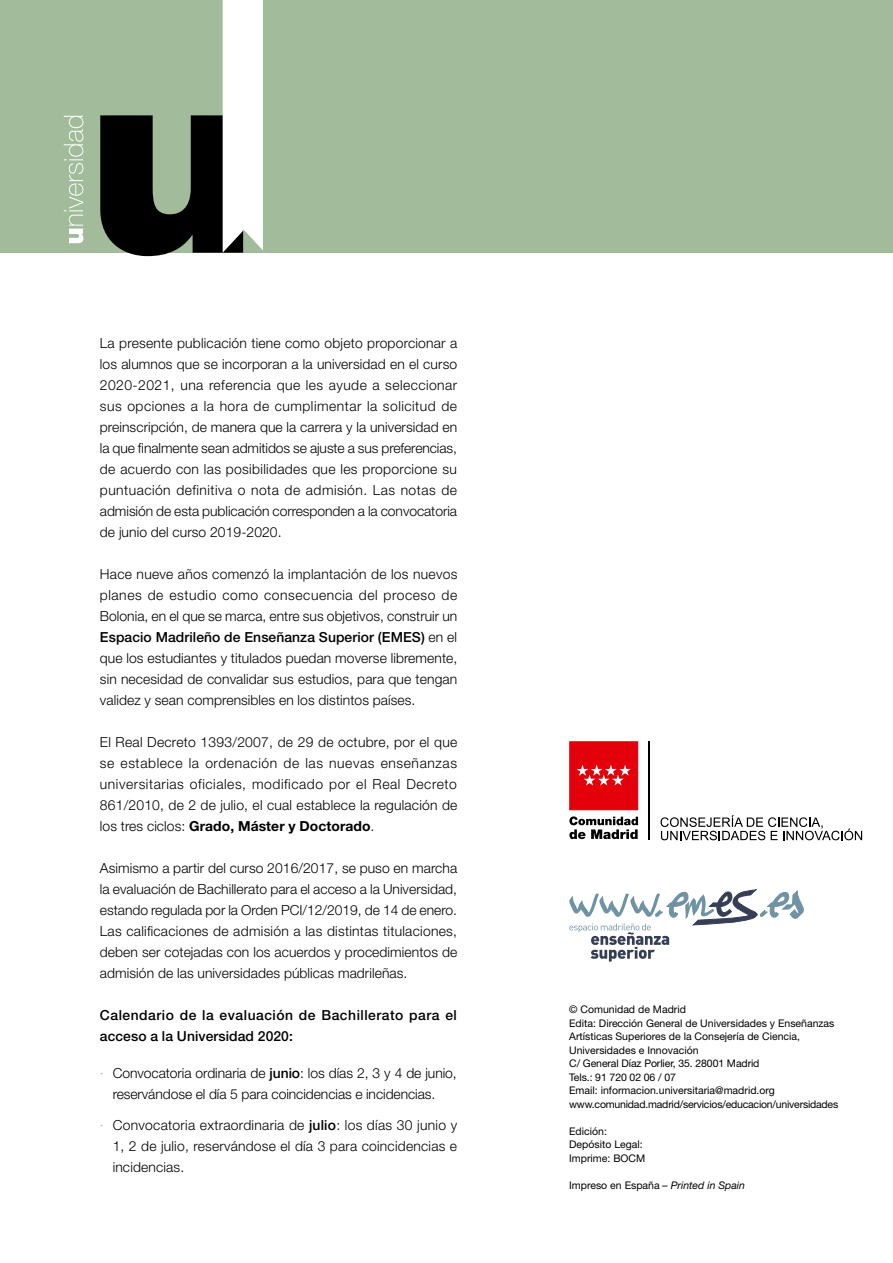
<style>
.page{position:relative;width:893px;height:1263px;background:#fff}
.page>*{position:absolute;margin:0;border:0;box-sizing:border-box;transform-origin:0 0}
.t1{font:300 13.8px/21px "Helvetica Neue LT Std";letter-spacing:.005em;color:#000;text-align:justify}
.t2{font:500 13.8px/21px "Helvetica Neue LT Std";letter-spacing:.035em;color:#000}
.t3{font:10.5px/13.5px "Helvetica Neue LT Std";color:#000}
.s1{font-weight:500}
.s2{font-weight:700}
.s3{font-family:"Helvetica Neue";color:#a2bc9b}
.s4{font-style:italic}
</style>
<div class="page">
<div style="left:569px;top:741px;width:69px;height:69px;background:#e3000b;border:1px solid #e3000b"></div>
<svg style="left:577px;top:765px;width:54px;height:20px"></svg>
<svg style="left:569px;top:816px;width:69px;height:23px"></svg>
<hr style="left:648px;top:741px;width:2px;height:98px;background:#000">
<svg style="left:661px;top:815px;width:201px;height:25px"></svg>
<svg style="left:569px;top:889px;width:235px;height:72px"></svg>
<div style="left:0;top:0;width:893px;height:253px;background:#a2bc9b"></div>
<svg style="left:64px;top:116px;width:19px;height:127px"></svg>
<svg style="left:100px;top:0;width:163px;height:256px"></svg>
<p class="t1" style="left:100px;top:332px;width:359px">La presente publicación tiene como objeto proporcionar a los alumnos que se incorporan a la universidad en el curso 2020-2021, una referencia que les ayude a seleccionar sus opciones a la hora de cumplimentar la solicitud de preinscripción, de manera que la carrera y la universidad en la que finalmente sean admitidos se ajuste a sus preferencias, de acuerdo con las posibilidades que les proporcione su puntuación definitiva o nota de admisión. Las notas de admisión de esta publicación corresponden a la convocatoria de junio del curso 2019-2020.</p>
<p class="t1" style="left:100px;top:563px;width:359px">Hace nueve años comenzó la implantación de los nuevos planes de estudio como consecuencia del proceso de Bolonia, en el que se marca, entre sus objetivos, construir un <span class="s1">Espacio Madrileño de Enseñanza Superior (EMES)</span> en el que los estudiantes y titulados puedan moverse libremente, sin necesidad de convalidar sus estudios, para que tengan validez y sean comprensibles en los distintos países.</p>
<p class="t1" style="left:100px;top:731px;width:359px">El Real Decreto 1393/2007, de 29 de octubre, por el que se establece la ordenación de las nuevas enseñanzas universitarias oficiales, modificado por el Real Decreto 861/2010, de 2 de julio, el cual establece la regulación de los tres ciclos: <span class="s2">Grado, Máster y Doctorado</span>.</p>
<p class="t1" style="left:100px;top:857px;width:359px">Asimismo a partir del curso 2016/2017, se puso en marcha la evaluación de Bachillerato para el acceso a la Universidad, estando regulada por la Orden PCI/12/2019, de 14 de enero.<br>Las calificaciones de admisión a las distintas titulaciones, deben ser cotejadas con los acuerdos y procedimientos de admisión de las universidades públicas madrileñas.</p>
<p class="t2" style="left:100px;top:1004px;width:359px">Calendario de la evaluación de Bachillerato para el acceso a la Universidad 2020:</p>
<p class="t1" style="left:113px;top:1062px;width:346px;text-indent:-13px"><span class="s3">·</span> Convocatoria ordinaria de <span class="s1">junio</span>: los días 2, 3 y 4 de junio, reservándose el día 5 para coincidencias e incidencias.</p>
<p class="t1" style="left:113px;top:1114px;width:346px;text-indent:-13px"><span class="s3">·</span> Convocatoria extraordinaria de <span class="s1">julio</span>: los días 30 junio y 1, 2 de julio, reservándose el día 3 para coincidencias e incidencias.</p>
<p class="t3" style="left:569px;top:1002px;width:271px">© Comunidad de Madrid<br>Edita: Dirección General de Universidades y Enseñanzas Artísticas Superiores de la Consejería de Ciencia, Universidades e Innovación<br>C/ General Díaz Porlier, 35. 28001 Madrid<br>Tels.: 91 720 02 06 / 07<br>Email: informacion.universitaria@madrid.org www.comunidad.madrid/servicios/educacion/universidades</p>
<p class="t3" style="left:569px;top:1124px;width:78px">Edición:<br>Depósito Legal:<br>Imprime: BOCM</p>
<p class="t3" style="left:569px;top:1178px;width:177px">Impreso en España <span class="s4">– Printed in Spain</span></p>
</div>
